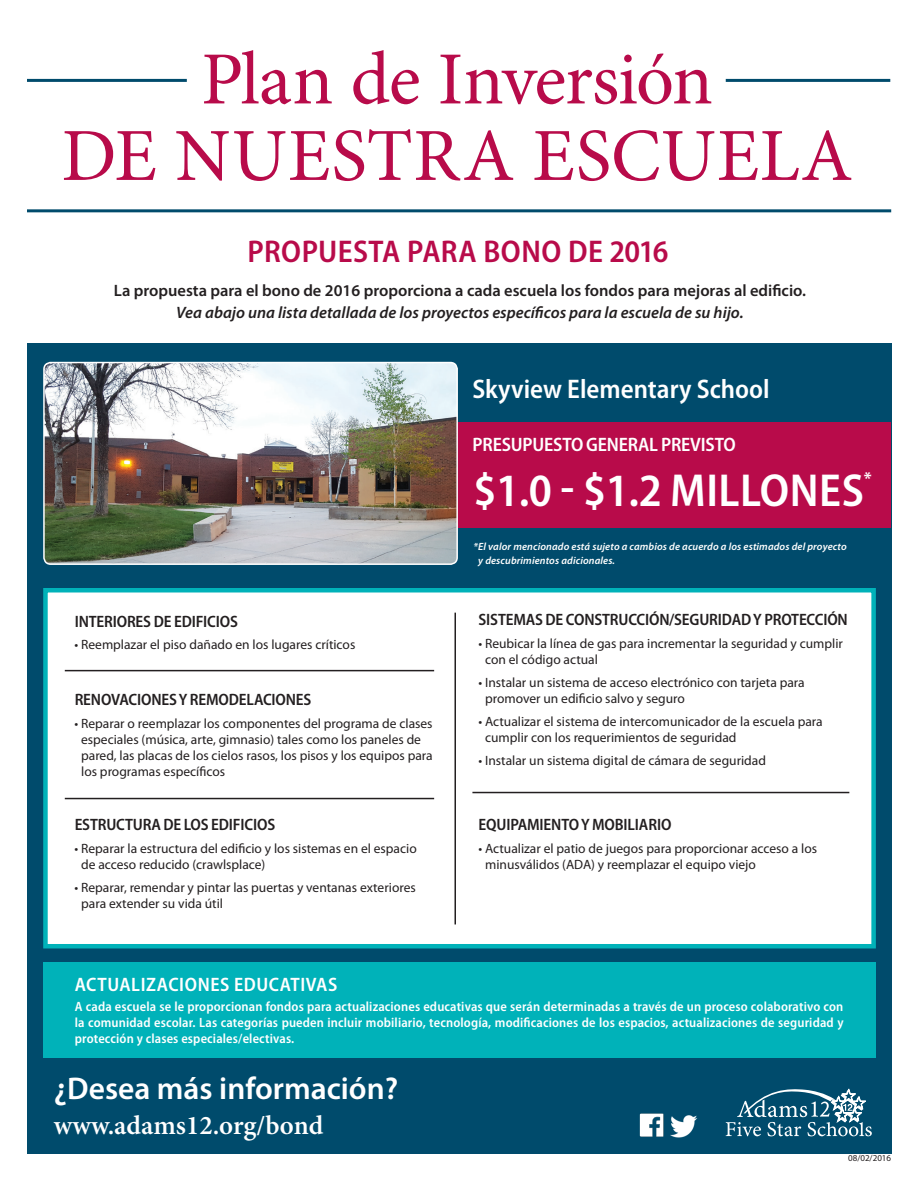
<style>
.page{position:relative;width:918px;height:1188px;background:#fff}
.page>*{position:absolute;margin:0;border:0;box-sizing:border-box;transform-origin:0 0}
.t1{font:75px/76.5px "Minion Pro";letter-spacing:-.005em;color:#b80b4a;text-align:center}
.t2{font:600 semi-condensed 46.5px "Myriad Pro";letter-spacing:.01em;color:#fff}
.t3{font:600 semi-condensed 31.5px "Myriad Pro";letter-spacing:.01em;color:#b80b4a}
.t4{font:600 31.5px "Myriad Pro";color:#fff}
.t5{font:600 semi-condensed 27px "Myriad Pro";color:#fff}
.t6{font:600 27px "Minion Pro";color:#fff}
.t7{font:600 semi-condensed 19.5px "Myriad Pro";letter-spacing:-.005em;color:#fff}
.t8{font:600 semi-condensed 19.5px "Myriad Pro";letter-spacing:.03em;color:#fff}
.t9{font:700 17.55px "Myriad Pro";color:#fff}
.t10{font:600 semi-condensed 16.5px "Myriad Pro";letter-spacing:-.01em;color:#231f20}
.t11{font:600 16.5px "Myriad Pro";color:#231f20}
.t12{font:italic 600 16.5px "Myriad Pro";color:#231f20}
.t13{font:13.5px/16.2px "Myriad Pro";color:#231f20}
.t14{font:600 semi-condensed 13.5px/16.2px "Myriad Pro";letter-spacing:.01em;color:#fff;text-align:justify}
.t15{font:italic 600 10.5px/13.5px "Myriad Pro";letter-spacing:.01em;color:#fff}
.t16{font:9px "Myriad Pro";color:#231f20}
</style>
<div class="page">
<div style="left:27px;top:343px;width:864px;height:811px;background:#004b6c"></div>
<div style="left:426px;top:422px;width:465px;height:105px;background:#b80b4a"></div>
<div style="left:43px;top:588px;width:833px;height:360px;background:#fff;border:4px solid #00b2b9"></div>
<svg style="left:726px;top:1089px;width:146px;height:47px"></svg>
<div style="left:43px;top:962px;width:833px;height:96px;background:#00b2b9"></div>
<img style="left:639px;top:1113px;width:25px;height:24px">
<img style="left:670px;top:1115px;width:27px;height:23px">
<hr style="left:27px;top:79px;width:160px;height:3px;background:#004b6c">
<hr style="left:27px;top:209px;width:864px;height:3px;background:#004b6c">
<hr style="left:726px;top:79px;width:164px;height:3px;background:#004b6c">
<hr style="left:454px;top:613px;width:2px;height:311px;background:#231f20">
<hr style="left:472px;top:792px;width:377px;height:1px;background:#231f20">
<hr style="left:65px;top:798px;width:369px;height:1px;background:#231f20">
<hr style="left:65px;top:670px;width:369px;height:1px;background:#231f20">
<img style="left:44px;top:363px;width:413px;height:201px">
<div style="left:43px;top:362px;width:415px;height:203px;border:2px solid #fff;border-radius:7px"></div>
<h1 class="t1" style="left:61px;top:44px;width:793px">Plan de Inversión<br>DE NUESTRA ESCUELA</h1>
<h3 class="t3" style="left:248px;top:234px;width:422px">PROPUESTA PARA BONO DE 2016</h3>
<p class="t11" style="left:114px;top:281px;width:694px">La propuesta para el bono de 2016 proporciona a cada escuela los fondos para mejoras al edificio.</p>
<p class="t12" style="left:176px;top:303px;width:569px">Vea abajo una lista detallada de los proyectos específicos para la escuela de su hijo.</p>
<h3 class="t5" style="left:472px;top:374px;width:299px">Skyview Elementary School</h3>
<h3 class="t7" style="left:473px;top:433px;width:265px">PRESUPUESTO GENERAL PREVISTO</h3>
<h2 class="t2" style="left:473px;top:465px;width:392px">$1.0 - $1.2 MILLONES</h2>
<p class="t9" style="left:864px;top:468px;width:9px">*</p>
<p class="t10" style="left:75px;top:612px;width:165px">INTERIORES DE EDIFICIOS</p>
<p class="t13" style="left:75px;top:637px;width:282px">• Reemplazar el piso dañado en los lugares críticos</p>
<p class="t10" style="left:75px;top:690px;width:238px">RENOVACIONES Y REMODELACIONES</p>
<p class="t13" style="left:81px;top:715px;width:353px;text-indent:-7px">• Reparar o reemplazar los componentes del programa de clases especiales (música, arte, gimnasio) tales como los paneles de pared, las placas de los cielos rasos, los pisos y los equipos para los programas específicos</p>
<p class="t10" style="left:75px;top:815px;width:202px">ESTRUCTURA DE LOS EDIFICIOS</p>
<p class="t13" style="left:81px;top:840px;width:337px;text-indent:-7px">• Reparar la estructura del edificio y los sistemas en el espacio de acceso reducido (crawlsplace)</p>
<p class="t13" style="left:81px;top:879px;width:336px;text-indent:-7px">• Reparar, remendar y pintar las puertas y ventanas exteriores para extender su vida útil</p>
<h3 class="t8" style="left:75px;top:974px;width:264px">ACTUALIZACIONES EDUCATIVAS</h3>
<p class="t15" style="left:478px;top:540px;width:370px;text-indent:-5px">*El valor mencionado está sujeto a cambios de acuerdo a los estimados del proyecto y descubrimientos adicionales.</p>
<p class="t10" style="left:479px;top:610px;width:371px">SISTEMAS DE CONSTRUCCIÓN/SEGURIDAD Y PROTECCIÓN</p>
<p class="t13" style="left:485px;top:636px;width:359px;text-indent:-7px">• Reubicar la línea de gas para incrementar la seguridad y cumplir con el código actual</p>
<p class="t13" style="left:485px;top:675px;width:321px;text-indent:-7px">• Instalar un sistema de acceso electrónico con tarjeta para promover un edificio salvo y seguro</p>
<p class="t13" style="left:485px;top:714px;width:339px;text-indent:-7px">• Actualizar el sistema de intercomunicador de la escuela para cumplir con los requerimientos de seguridad</p>
<p class="t13" style="left:478px;top:753px;width:289px">• Instalar un sistema digital de cámara de seguridad</p>
<p class="t10" style="left:479px;top:815px;width:194px">EQUIPAMIENTO Y MOBILIARIO</p>
<p class="t13" style="left:485px;top:840px;width:334px;text-indent:-7px">• Actualizar el patio de juegos para proporcionar acceso a los minusválidos (ADA) y reemplazar el equipo viejo</p>
<p class="t14" style="left:75px;top:999px;width:770px">A cada escuela se le proporcionan fondos para actualizaciones educativas que serán determinadas a través de un proceso colaborativo con la comunidad escolar. Las categorías pueden incluir mobiliario, tecnología, modificaciones de los espacios, actualizaciones de seguridad y protección y clases especiales/electivas.</p>
<h3 class="t4" style="left:54px;top:1071px;width:346px">¿Desea más información?</h3>
<h3 class="t6" style="left:54px;top:1109px;width:271px">www.adams12.org/bond</h3>
<p class="t16" style="left:848px;top:1153px;width:45px">08/02/2016</p>
</div>
